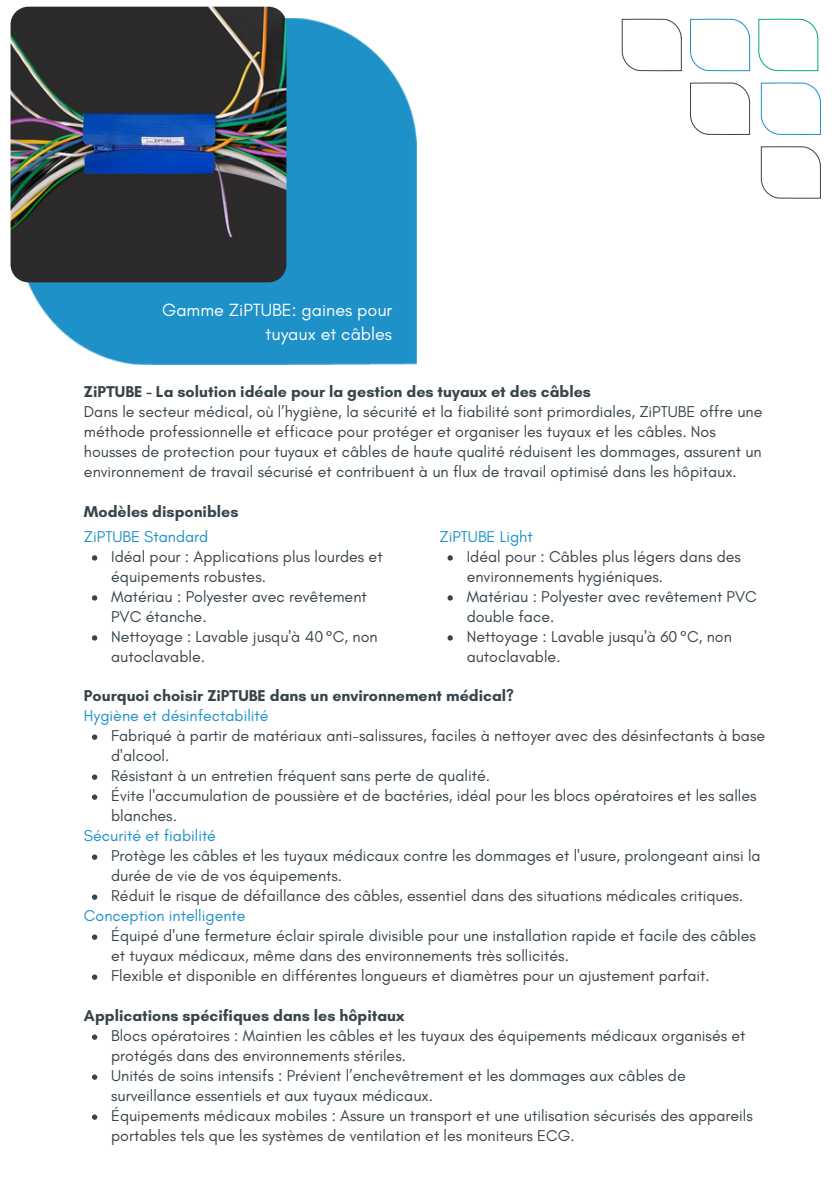
<style>
.page{position:relative;width:839px;height:1191px;background:#fff}
.page>*{position:absolute;margin:0;border:0;box-sizing:border-box;transform-origin:0 0}
.t1{font:18px/24px "Glacial Indifference";color:#fff;text-align:right}
.t2{font:16px/20px "Glacial Indifference";color:#38444c}
.t3{font:700 16px "Glacial Indifference";color:#38444c}
.t4{font:16px "Glacial Indifference";color:#1d91c8}
</style>
<div class="page">
<img style="left:25px;top:18px;width:391px;height:346px">
<img style="left:11px;top:7px;width:275px;height:275px">
<svg style="left:690px;top:19px;width:60px;height:52px"></svg>
<svg style="left:621px;top:19px;width:60px;height:52px"></svg>
<svg style="left:758px;top:19px;width:60px;height:52px"></svg>
<svg style="left:760px;top:82px;width:60px;height:53px"></svg>
<svg style="left:690px;top:82px;width:60px;height:53px"></svg>
<svg style="left:760px;top:146px;width:60px;height:53px"></svg>
<svg style="left:92px;top:555px;width:5px;height:6px"></svg>
<svg style="left:92px;top:595px;width:5px;height:6px"></svg>
<svg style="left:92px;top:635px;width:5px;height:6px"></svg>
<svg style="left:92px;top:734px;width:5px;height:6px"></svg>
<svg style="left:92px;top:774px;width:5px;height:6px"></svg>
<svg style="left:92px;top:794px;width:5px;height:6px"></svg>
<svg style="left:92px;top:854px;width:5px;height:6px"></svg>
<svg style="left:92px;top:894px;width:5px;height:6px"></svg>
<svg style="left:92px;top:934px;width:5px;height:6px"></svg>
<svg style="left:92px;top:974px;width:5px;height:6px"></svg>
<svg style="left:92px;top:1034px;width:5px;height:6px"></svg>
<svg style="left:92px;top:1074px;width:5px;height:6px"></svg>
<svg style="left:92px;top:1114px;width:5px;height:6px"></svg>
<svg style="left:447px;top:555px;width:6px;height:6px"></svg>
<svg style="left:447px;top:595px;width:6px;height:6px"></svg>
<svg style="left:447px;top:635px;width:6px;height:6px"></svg>
<p class="t1" style="left:162px;top:298px;width:232px">Gamme ZiPTUBE: gaines pour tuyaux et câbles</p>
<h1 class="t3" style="left:84px;top:381px;width:508px">ZiPTUBE - La solution idéale pour la gestion des tuyaux et des câbles</h1>
<p class="t2" style="left:84px;top:401px;width:680px">Dans le secteur médical, où l’hygiène, la sécurité et la fiabilité sont primordiales, ZiPTUBE offre une méthode professionnelle et efficace pour protéger et organiser les tuyaux et les câbles. Nos housses de protection pour tuyaux et câbles de haute qualité réduisent les dommages, assurent un environnement de travail sécurisé et contribuent à un flux de travail optimisé dans les hôpitaux.</p>
<p class="t3" style="left:84px;top:501px;width:156px">Modèles disponibles</p>
<p class="t4" style="left:84px;top:527px;width:126px">ZiPTUBE Standard</p>
<h2 class="t2" style="left:111px;top:546px;width:273px">Idéal pour : Applications plus lourdes et équipements robustes.</h2>
<p class="t2" style="left:111px;top:586px;width:257px">Matériau : Polyester avec revêtement<br>PVC étanche.</p>
<p class="t2" style="left:111px;top:626px;width:268px">Nettoyage : Lavable jusqu'à 40°C, non autoclavable.</p>
<p class="t3" style="left:84px;top:686px;width:431px">Pourquoi choisir ZiPTUBE dans un environnement médical?</p>
<p class="t4" style="left:84px;top:706px;width:186px">Hygiène et désinfectabilité</p>
<p class="t2" style="left:111px;top:726px;width:655px">Fabriqué à partir de matériaux anti-salissures, faciles à nettoyer avec des désinfectants à base d'alcool.</p>
<p class="t2" style="left:111px;top:766px;width:380px">Résistant à un entretien fréquent sans perte de qualité.</p>
<p class="t2" style="left:111px;top:786px;width:647px">Évite l'accumulation de poussière et de bactéries, idéal pour les blocs opératoires et les salles blanches.</p>
<p class="t4" style="left:84px;top:826px;width:134px">Sécurité et fiabilité</p>
<p class="t2" style="left:111px;top:846px;width:651px">Protège les câbles et les tuyaux médicaux contre les dommages et l'usure, prolongeant ainsi la durée de vie de vos équipements.</p>
<p class="t2" style="left:111px;top:886px;width:633px">Réduit le risque de défaillance des câbles, essentiel dans des situations médicales critiques.</p>
<p class="t4" style="left:84px;top:906px;width:163px">Conception intelligente</p>
<p class="t2" style="left:111px;top:926px;width:646px">Équipé d'une fermeture éclair spirale divisible pour une installation rapide et facile des câbles et tuyaux médicaux, même dans des environnements très sollicités.</p>
<p class="t2" style="left:111px;top:966px;width:600px">Flexible et disponible en différentes longueurs et diamètres pour un ajustement parfait.</p>
<p class="t3" style="left:84px;top:1006px;width:322px">Applications spécifiques dans les hôpitaux</p>
<p class="t2" style="left:111px;top:1026px;width:636px">Blocs opératoires : Maintien les câbles et les tuyaux des équipements médicaux organisés et protégés dans des environnements stériles.</p>
<p class="t2" style="left:111px;top:1066px;width:576px">Unités de soins intensifs : Prévient l’enchevêtrement et les dommages aux câbles de surveillance essentiels et aux tuyaux médicaux.</p>
<p class="t2" style="left:111px;top:1106px;width:643px">Équipements médicaux mobiles : Assure un transport et une utilisation sécurisés des appareils portables tels que les systèmes de ventilation et les moniteurs ECG.</p>
<p class="t4" style="left:439px;top:527px;width:95px">ZiPTUBE Light</p>
<h2 class="t2" style="left:466px;top:546px;width:276px">Idéal pour : Câbles plus légers dans des environnements hygiéniques.</h2>
<p class="t2" style="left:466px;top:586px;width:292px">Matériau : Polyester avec revêtement PVC double face.</p>
<p class="t2" style="left:466px;top:626px;width:266px">Nettoyage : Lavable jusqu'à 60°C, non autoclavable.</p>
</div>
